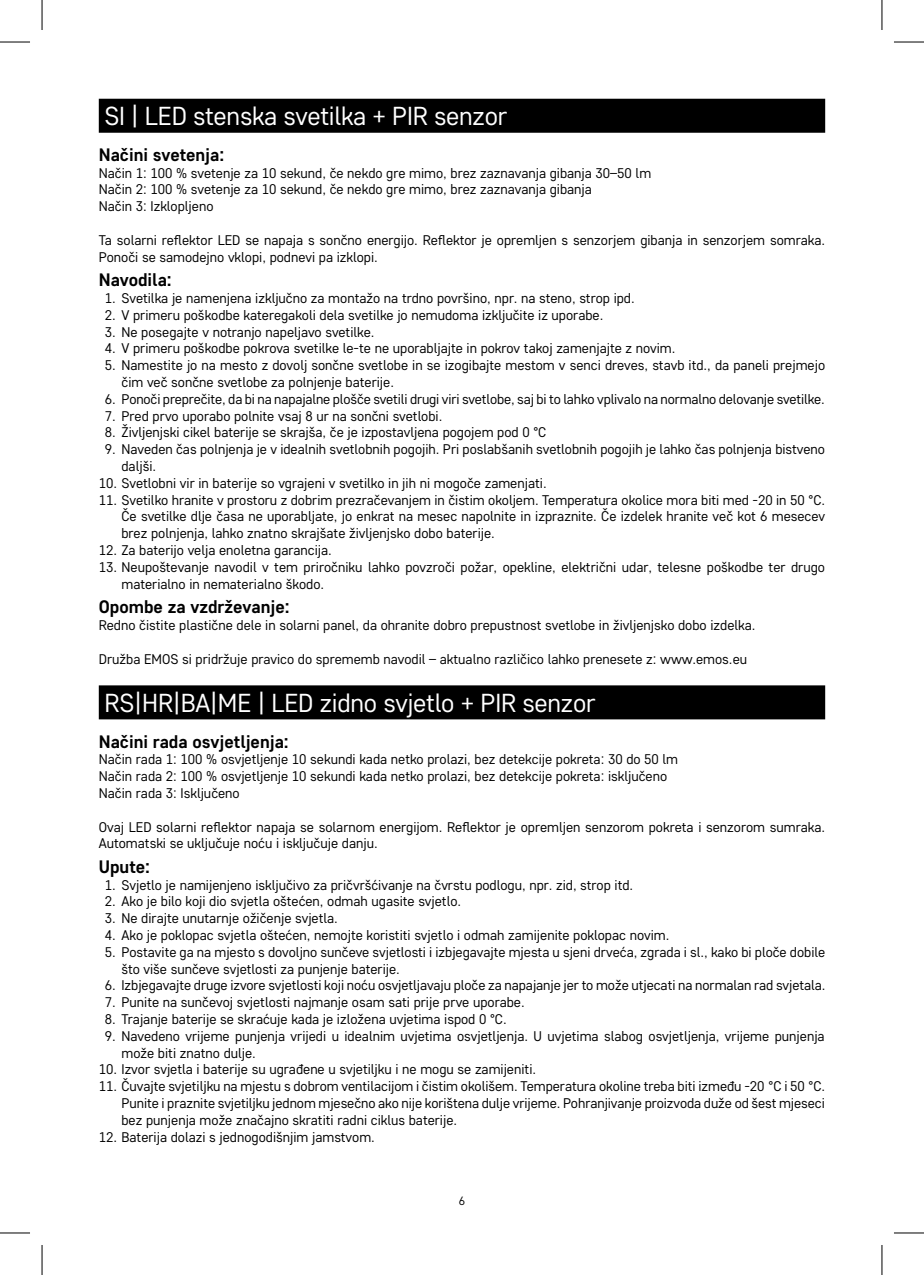
<style>
.page{position:relative;width:924px;height:1275px;background:#fff}
.page>*{position:absolute;margin:0;border:0;box-sizing:border-box;transform-origin:0 0}
.t1{font:26px "Core Sans D35";letter-spacing:-.01em;color:#fff}
.t2{font:700 18px "Core Sans D55";color:#000}
.t3{font:14px/16.8px "Core Sans D35";color:#000}
.t4{font:12px "Core Sans D35";color:#000}
</style>
<div class="page">
<div style="left:99px;top:99px;width:725px;height:34px;background:#000"></div>
<div style="left:99px;top:685px;width:725px;height:34px;background:#000"></div>
<hr style="left:0;top:42px;width:30px;height:1px;background:#000">
<hr style="left:893px;top:42px;width:30px;height:1px;background:#000">
<hr style="left:0;top:1232px;width:30px;height:1px;background:#000">
<hr style="left:893px;top:1232px;width:30px;height:1px;background:#000">
<hr style="left:42px;top:0;width:1px;height:30px;background:#000">
<hr style="left:42px;top:1245px;width:1px;height:30px;background:#000">
<hr style="left:881px;top:0;width:1px;height:30px;background:#000">
<hr style="left:881px;top:1245px;width:1px;height:30px;background:#000">
<h1 class="t1" style="left:104px;top:99px;width:404px">SI | LED stenska svetilka + PIR senzor</h1>
<p class="t2" style="left:99px;top:143px;width:127px">Načini svetenja:</p>
<p class="t3" style="left:99px;top:164px;width:553px">Način 1: 100 % svetenje za 10 sekund, če nekdo gre mimo, brez zaznavanja gibanja 30–50 lm<br>Način 2: 100 % svetenje za 10 sekund, če nekdo gre mimo, brez zaznavanja gibanja<br>Način 3: Izklopljeno</p>
<p class="t3" style="left:99px;top:231px;width:727px">Ta solarni reflektor LED se napaja s sončno energijo. Reflektor je opremljen s senzorjem gibanja in senzorjem somraka.<br>Ponoči se samodejno vklopi, podnevi pa izklopi.</p>
<p class="t2" style="left:99px;top:268px;width:74px">Navodila:</p>
<p class="t3" style="left:105px;top:289px;width:531px">1. Svetilka je namenjena izključno za montažo na trdno površino, npr. na steno, strop ipd.</p>
<p class="t3" style="left:105px;top:306px;width:500px">2. V primeru poškodbe kateregakoli dela svetilke jo nemudoma izključite iz uporabe.</p>
<p class="t3" style="left:105px;top:323px;width:271px">3. Ne posegajte v notranjo napeljavo svetilke.</p>
<p class="t3" style="left:105px;top:340px;width:572px">4. V primeru poškodbe pokrova svetilke le-te ne uporabljajte in pokrov takoj zamenjajte z novim.</p>
<p class="t3" style="left:121px;top:356px;width:704px;text-indent:-17px">5. Namestite jo na mesto z dovolj sončne svetlobe in se izogibajte mestom v senci dreves, stavb itd., da paneli prejmejo čim več sončne svetlobe za polnjenje baterije.</p>
<p class="t3" style="left:105px;top:390px;width:721px">6. Ponoči preprečite, da bi na napajalne plošče svetili drugi viri svetlobe, saj bi to lahko vplivalo na normalno delovanje svetilke.</p>
<p class="t3" style="left:105px;top:407px;width:339px">7. Pred prvo uporabo polnite vsaj 8 ur na sončni svetlobi.</p>
<p class="t3" style="left:105px;top:424px;width:443px">8. Življenjski cikel baterije se skrajša, če je izpostavljena pogojem pod 0 °C</p>
<p class="t3" style="left:121px;top:440px;width:704px;text-indent:-17px">9. Naveden čas polnjenja je v idealnih svetlobnih pogojih. Pri poslabšanih svetlobnih pogojih je lahko čas polnjenja bistveno daljši.</p>
<p class="t3" style="left:99px;top:474px;width:449px">10. Svetlobni vir in baterije so vgrajeni v svetilko in jih ni mogoče zamenjati.</p>
<p class="t3" style="left:121px;top:491px;width:704px;text-align:justify;text-indent:-23px">11. Svetilko hranite v prostoru z dobrim prezračevanjem in čistim okoljem. Temperatura okolice mora biti med -20 in 50 °C.<br>Če svetilke dlje časa ne uporabljate, jo enkrat na mesec napolnite in izpraznite. Če izdelek hranite več kot 6 mesecev brez polnjenja, lahko znatno skrajšate življenjsko dobo baterije.</p>
<p class="t3" style="left:99px;top:541px;width:234px">12. Za baterijo velja enoletna garancija.</p>
<p class="t3" style="left:121px;top:558px;width:704px;text-indent:-23px">13. Neupoštevanje navodil v tem priročniku lahko povzroči požar, opekline, električni udar, telesne poškodbe ter drugo materialno in nematerialno škodo.</p>
<p class="t2" style="left:99px;top:595px;width:192px">Opombe za vzdrževanje:</p>
<p class="t3" style="left:99px;top:616px;width:658px">Redno čistite plastične dele in solarni panel, da ohranite dobro prepustnost svetlobe in življenjsko dobo izdelka.</p>
<p class="t3" style="left:99px;top:650px;width:649px">Družba EMOS si pridržuje pravico do sprememb navodil – aktualno različico lahko prenesete z: www.emos.eu</p>
<h1 class="t1" style="left:104px;top:686px;width:492px">RS|HR|BA|ME | LED zidno svjetlo + PIR senzor</h1>
<p class="t2" style="left:99px;top:729px;width:191px">Načini rada osvjetljenja:</p>
<p class="t3" style="left:99px;top:750px;width:580px">Način rada 1: 100 % osvjetljenje 10 sekundi kada netko prolazi, bez detekcije pokreta: 30 do 50 lm<br>Način rada 2: 100 % osvjetljenje 10 sekundi kada netko prolazi, bez detekcije pokreta: isključeno<br>Način rada 3: Isključeno</p>
<p class="t3" style="left:99px;top:818px;width:727px">Ovaj LED solarni reflektor napaja se solarnom energijom. Reflektor je opremljen senzorom pokreta i senzorom sumraka.<br>Automatski se uključuje noću i isključuje danju.</p>
<p class="t2" style="left:99px;top:854px;width:53px">Upute:</p>
<p class="t3" style="left:105px;top:876px;width:529px">1. Svjetlo je namijenjeno isključivo za pričvršćivanje na čvrstu podlogu, npr. zid, strop itd.</p>
<p class="t3" style="left:105px;top:892px;width:358px">2. Ako je bilo koji dio svjetla oštećen, odmah ugasite svjetlo.</p>
<p class="t3" style="left:105px;top:909px;width:234px">3. Ne dirajte unutarnje ožičenje svjetla.</p>
<p class="t3" style="left:105px;top:926px;width:566px">4. Ako je poklopac svjetla oštećen, nemojte koristiti svjetlo i odmah zamijenite poklopac novim.</p>
<p class="t3" style="left:121px;top:943px;width:705px;text-indent:-17px">5. Postavite ga na mjesto s dovoljno sunčeve svjetlosti i izbjegavajte mjesta u sjeni drveća, zgrada i sl., kako bi ploče dobile što više sunčeve svjetlosti za punjenje baterije.</p>
<p class="t3" style="left:105px;top:976px;width:722px">6. Izbjegavajte druge izvore svjetlosti koji noću osvjetljavaju ploče za napajanje jer to može utjecati na normalan rad svjetala.</p>
<p class="t3" style="left:105px;top:993px;width:421px">7. Punite na sunčevoj svjetlosti najmanje osam sati prije prve uporabe.</p>
<p class="t3" style="left:105px;top:1010px;width:403px">8. Trajanje baterije se skraćuje kada je izložena uvjetima ispod 0 °C.</p>
<p class="t3" style="left:121px;top:1027px;width:704px;text-indent:-17px">9. Navedeno vrijeme punjenja vrijedi u idealnim uvjetima osvjetljenja. U uvjetima slabog osvjetljenja, vrijeme punjenja može biti znatno dulje.</p>
<p class="t3" style="left:99px;top:1060px;width:438px">10. Izvor svjetla i baterije su ugrađene u svjetiljku i ne mogu se zamijeniti.</p>
<p class="t3" style="left:121px;top:1077px;width:704px;text-align:justify;text-indent:-23px">11. Čuvajte svjetiljku na mjestu s dobrom ventilacijom i čistim okolišem. Temperatura okoline treba biti između -20 °C i 50 °C.<br>Punite i praznite svjetiljku jednom mjesečno ako nije korištena dulje vrijeme. Pohranjivanje proizvoda duže od šest mjeseci bez punjenja može značajno skratiti radni ciklus baterije.</p>
<p class="t3" style="left:99px;top:1128px;width:277px">12. Baterija dolazi s jednogodišnjim jamstvom.</p>
<p class="t4" style="left:458px;top:1192px;width:8px">6</p>
</div>
